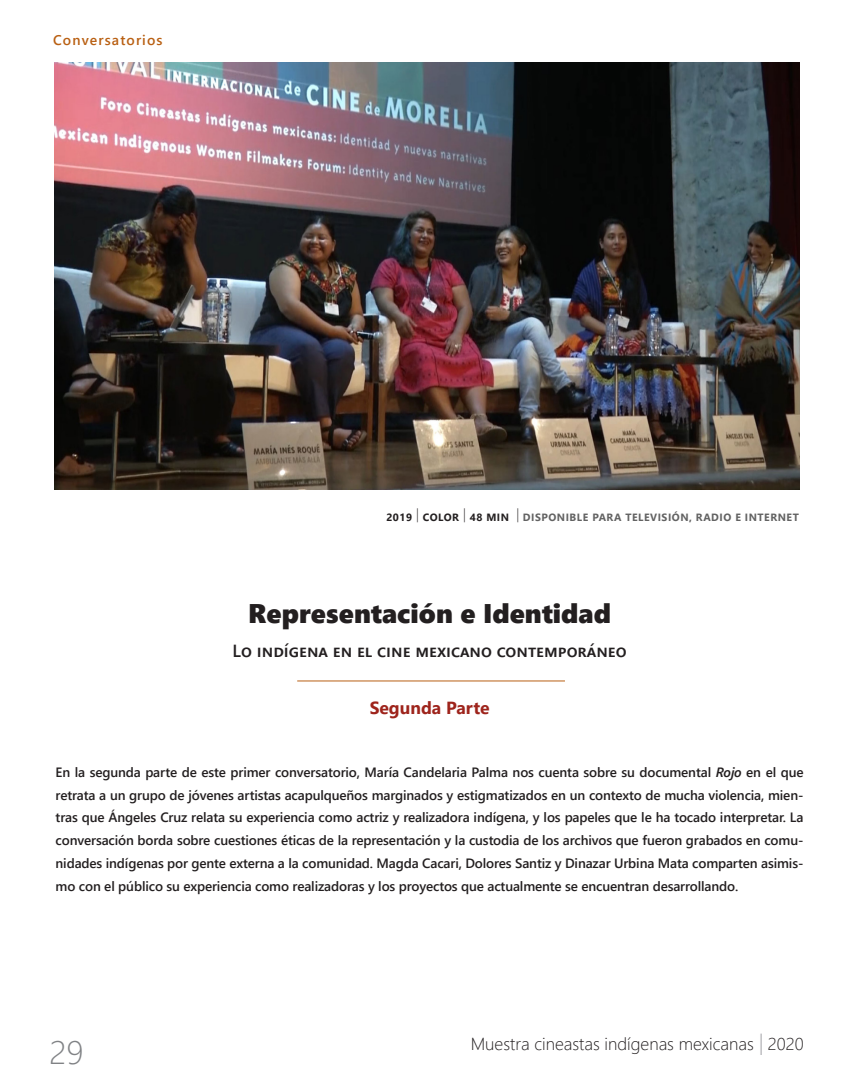
<style>
.page{position:relative;width:844px;height:1092px;background:#fff}
.page>*{position:absolute;margin:0;border:0;box-sizing:border-box;transform-origin:0 0}
.t1{font:300 33.07px "Segoe UI";color:#808285}
.Título-Esp__FICHA{font:26.95px "Segoe UI Black";color:#231f20}
.Título-Esp__FICHA-2{font:600 17.5px "Segoe UI";letter-spacing:.02em;color:#231f20}
.Título-Esp__FICHA-3{font:700 17.5px "Segoe UI";color:#9e241c}
.t2{font:300 17.32px "Segoe UI";color:#231f20}
.Nombre-Esp__Bio__FIC{font:600 14px "Segoe UI";letter-spacing:.08em;color:#b96013}
.Sinop-Eng__FICHA{font:600 13.47px/22.8px "Segoe UI";letter-spacing:-.01em;color:#231f20;text-align:justify}
.Línea-Data_FICHA{font:700 10.5px "Segoe UI";letter-spacing:.05em;color:#626262}
.s1{color:#231f20}
.s2{font-style:italic}
.s3{font-size:21.35px;color:#b2b3b7}
</style>
<div class="page">
<img style="left:54px;top:63px;width:745px;height:426px">
<hr style="left:297px;top:680px;width:268px;height:1px;background:#b96013">
<p class="Nombre-Esp__Bio__FIC" style="left:53px;top:27px;width:111px">Conversatorios</p>
<p class="Línea-Data_FICHA" style="left:386px;top:507px;width:414px"><span class="s1">2019</span> <sup>|</sup> <span class="s1">COLOR</span> <sup>|</sup> <span class="s1">48 MIN</span> <sup>|</sup> DISPONIBLE PARA TELEVISIÓN, RADIO E INTERNET</p>
<p class="Título-Esp__FICHA" style="left:248px;top:594px;width:364px">Representación e Identidad</p>
<p class="Título-Esp__FICHA-2" style="left:232px;top:634px;width:395px">Lo indígena en el cine mexicano contemporáneo</p>
<p class="Título-Esp__FICHA-3" style="left:369px;top:691px;width:121px">Segunda Parte</p>
<p class="Sinop-Eng__FICHA" style="left:56px;top:759px;width:749px">En la segunda parte de este primer conversatorio, María Candelaria Palma nos cuenta sobre su documental <span class="s2">Rojo</span> en el que retrata a un grupo de jóvenes artistas acapulqueños marginados y estigmatizados en un contexto de mucha violencia, mien&shy;tras que Ángeles Cruz relata su experiencia como actriz y realizadora indígena, y los papeles que le ha tocado interpretar. La conversación borda sobre cuestiones éticas de la representación y la custodia de los archivos que fueron grabados en comu&shy;nidades indígenas por gente externa a la comunidad. Magda Cacari, Dolores Santiz y Dinazar Urbina Mata comparten asimis&shy;mo con el público su experiencia como realizadoras y los proyectos que actualmente se encuentran desarrollando.</p>
<p class="t1" style="left:49px;top:1020px;width:36px">29</p>
<p class="t2" style="left:470px;top:1027px;width:334px">Muestra cineastas indígenas mexicanas <span class="s3">|</span> 2020</p>
</div>
